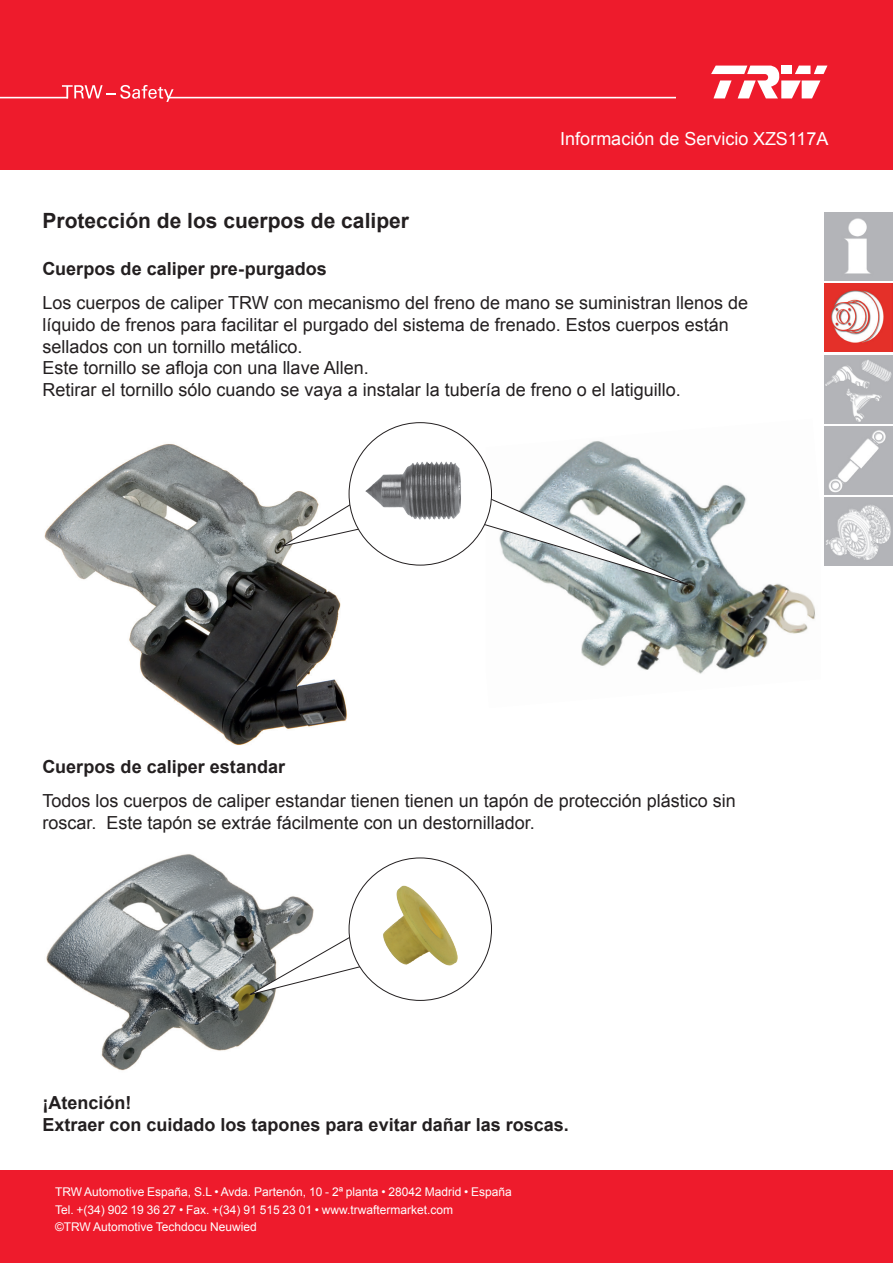
<style>
.page{position:relative;width:893px;height:1263px;background:#ee1b2c}
.page>*{position:absolute;margin:0;border:0;box-sizing:border-box;transform-origin:0 0}
.t1{font:700 21px "Arial";color:#231f20}
.t2{font:18px/21.6px "Arial";color:#231f20}
.t3{font:700 18px/21.6px "Arial";color:#231f20}
.t4{font:18px "Arial";color:#fff}
.t5{font:12px/17.2px "Arial";color:#fff}
</style>
<div class="page">
<div style="left:0;top:171px;width:893px;height:999px;background:#fff"></div>
<svg style="left:62px;top:85px;width:112px;height:17px"></svg>
<hr style="left:0;top:97px;width:68px;height:1px;background:#fff">
<hr style="left:168px;top:97px;width:507px;height:1px;background:#fff">
<svg style="left:711px;top:66px;width:116px;height:32px"></svg>
<img style="left:825px;top:213px;width:68px;height:68px">
<img style="left:825px;top:284px;width:68px;height:68px">
<img style="left:825px;top:355px;width:68px;height:68px">
<img style="left:825px;top:426px;width:68px;height:68px">
<img style="left:825px;top:497px;width:68px;height:68px">
<img style="left:486px;top:441px;width:330px;height:233px">
<img style="left:44px;top:444px;width:303px;height:301px">
<img style="left:46px;top:854px;width:229px;height:217px">
<svg style="left:456px;top:487px;width:233px;height:99px"></svg>
<svg style="left:282px;top:457px;width:90px;height:90px"></svg>
<svg style="left:249px;top:892px;width:199px;height:103px"></svg>
<div style="left:349px;top:423px;width:142px;height:142px;background:#fff;border-radius:50%"></div>
<img style="left:365px;top:462px;width:96px;height:57px">
<div style="left:349px;top:858px;width:142px;height:142px;background:#fff;border-radius:50%"></div>
<img style="left:383px;top:885px;width:74px;height:81px">
<p class="t4" style="left:560px;top:127px;width:270px">Información de Servicio XZS117A</p>
<p class="t1" style="left:43px;top:207px;width:368px">Protección de los cuerpos de caliper</p>
<p class="t3" style="left:43px;top:258px;width:286px">Cuerpos de caliper pre-purgados</p>
<p class="t2" style="left:43px;top:292px;width:707px">Los cuerpos de caliper TRW con mecanismo del freno de mano se suministran llenos de líquido de frenos para facilitar el purgado del sistema de frenado. Estos cuerpos están sellados con un tornillo metálico.<br>Este tornillo se afloja con una llave Allen.<br>Retirar el tornillo sólo cuando se vaya a instalar la tubería de freno o el latiguillo.</p>
<p class="t3" style="left:43px;top:756px;width:244px">Cuerpos de caliper estandar</p>
<p class="t2" style="left:43px;top:790px;width:695px">Todos los cuerpos de caliper estandar tienen tienen un tapón de protección plástico sin roscar. Este tapón se extráe fácilmente con un destornillador.</p>
<p class="t3" style="left:43px;top:1093px;width:528px">¡Atención!<br>Extraer con cuidado los tapones para evitar dañar las roscas.</p>
<p class="t5" style="left:55px;top:1184px;width:458px">TRW Automotive España, S.L • Avda. Partenón, 10 - 2ª planta • 28042 Madrid • España<br>Tel. +(34) 902 19 36 27 • Fax. +(34) 91 515 23 01 • www.trwaftermarket.com</p>
<p class="t5" style="left:55px;top:1218px;width:203px">©TRW Automotive Techdocu Neuwied</p>
</div>
